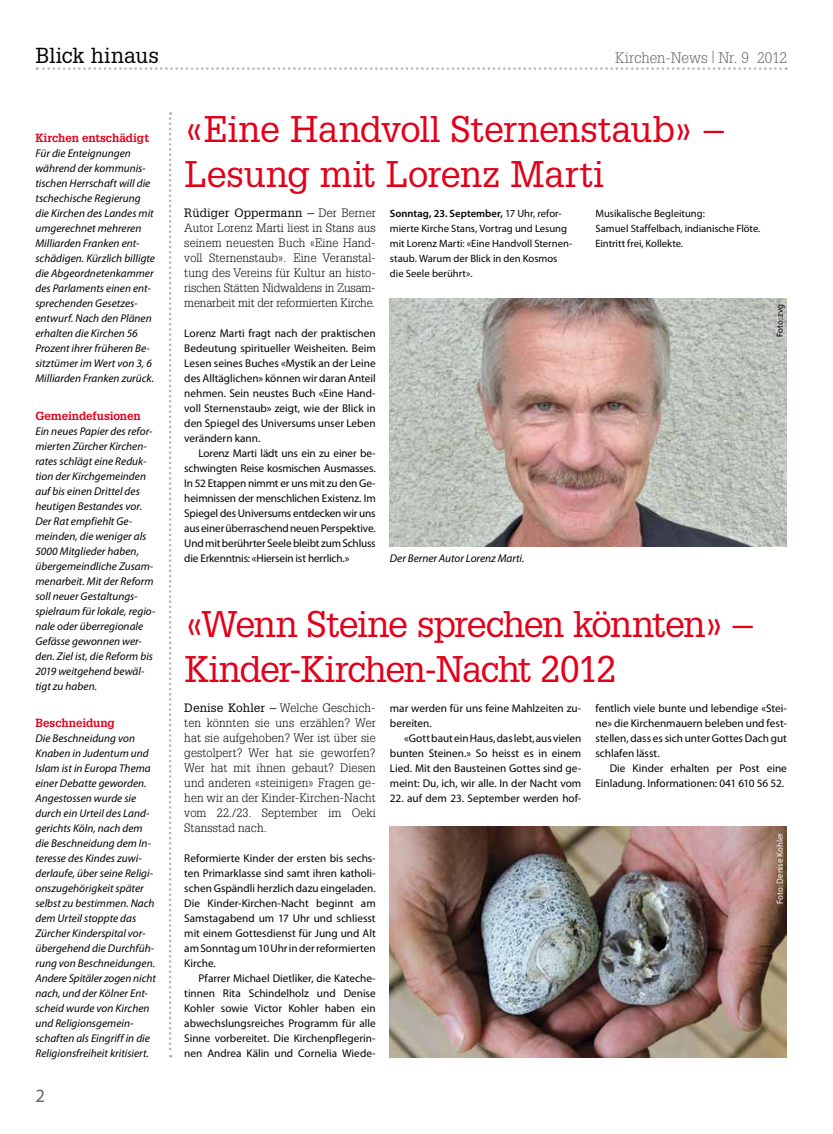
<style>
.page{position:relative;width:833px;height:1134px;background:#fff}
.page>*{position:absolute;margin:0;border:0;box-sizing:border-box;transform-origin:0 0}
.t1{font:36.25px/45px "Glypha LT Std";letter-spacing:-.045em;color:#e2001a}
.t2{font:36.25px/45px "Glypha LT Std";letter-spacing:-.02em;color:#e2001a}
.t3{font:21.25px "Glypha LT Std";color:#000}
.t4{font:18.75px "Myriad Pro";color:#646567}
.t5{font:300 15px "Glypha LT Std";letter-spacing:-.005em;color:#646567}
.t6{font:300 11.88px/15px "Glypha LT Std";letter-spacing:.01em;color:#000}
.t7{font:700 11.5px "Glypha LT Std";letter-spacing:-.01em;color:#e2001a}
.t8{font:11.25px/15px "Myriad Pro";color:#000;text-align:justify}
.t9{font:italic 11.25px/15px "Myriad Pro";color:#000}
.t10{font:10.62px/15px "Myriad Pro";color:#000}
.t11{font:8.75px "Myriad Pro";letter-spacing:.005em;color:#fff}
.t12{font:8.75px "Myriad Pro";color:#000}
.s1{font-weight:400}
.s2{font-weight:600}
</style>
<div class="page">
<svg style="left:169px;top:112px;width:2px;height:945px"></svg>
<svg style="left:37px;top:67px;width:749px;height:3px"></svg>
<img style="left:390px;top:299px;width:397px;height:248px">
<img style="left:390px;top:827px;width:397px;height:230px">
<h2 class="t3" style="left:35px;top:42px;width:125px">Blick hinaus</h2>
<h3 class="t5" style="left:615px;top:49px;width:173px">Kirchen-News <sup>|</sup> Nr. 9 2012</h3>
<p class="t7" style="left:35px;top:131px;width:115px">Kirchen entschädigt</p>
<p class="t9" style="left:35px;top:146px;width:121px">Für die Enteignungen während der kommunis&shy;tischen Herrschaft will die tschechische Regierung die Kirchen des Landes mit umgerechnet mehreren<br>Milliarden Franken ent&shy;schädigen. Kürzlich billigte die Abgeordnetenkammer des Parlaments einen ent&shy;sprechenden Gesetzes&shy;entwurf. Nach den Plänen erhalten die Kirchen 56<br>Prozent ihrer früheren Be&shy;sitztümer im Wert von 3, 6<br>Milliarden Franken zurück.</p>
<p class="t7" style="left:35px;top:409px;width:107px">Gemeindefusionen</p>
<p class="t9" style="left:35px;top:423px;width:122px">Ein neues Papier des refor&shy;mierten Zürcher Kirchen&shy;rates schlägt eine Reduk&shy;tion der Kirchgemeinden auf bis einen Drittel des heutigen Bestandes vor.<br>Der Rat empfiehlt Ge&shy;meinden, die weniger als<br>5000 Mitglieder haben, übergemeindliche Zusam&shy;menarbeit. Mit der Reform soll neuer Gestaltungs&shy;spielraum für lokale, regio&shy;nale oder überregionale<br>Gefässe gewonnen wer&shy;den. Ziel ist, die Reform bis<br>2019 weitgehend bewäl&shy;tigt zu haben.</p>
<p class="t7" style="left:35px;top:716px;width:81px">Beschneidung</p>
<p class="t9" style="left:35px;top:731px;width:122px">Die Beschneidung von<br>Knaben in Judentum und<br>Islam ist in Europa Thema einer Debatte geworden.<br>Angestossen wurde sie durch ein Urteil des Land&shy;gerichts Köln, nach dem die Beschneidung dem In&shy;teresse des Kindes zuwi&shy;derlaufe, über seine Religi&shy;onszugehörigkeit später selbst zu bestimmen. Nach dem Urteil stoppte das<br>Zürcher Kinderspital vor&shy;übergehend die Durchfüh&shy;rung von Beschneidungen.<br>Andere Spitäler zogen nicht nach, und der Kölner Ent&shy;scheid wurde von Kirchen und Religionsgemein&shy;schaften als Eingriff in die<br>Religionsfreiheit kritisiert.</p>
<h3 class="t4" style="left:35px;top:1084px;width:11px">2</h3>
<h1 class="t2" style="left:184px;top:106px;width:541px">«Eine Handvoll Sternenstaub» –<br>Lesung mit Lorenz Marti</h1>
<p class="t6" style="left:184px;top:206px;width:193px"><span class="s1">Rüdiger Oppermann –</span> Der Berner Autor Lorenz Marti liest in Stans aus seinem neuesten Buch «Eine Hand&shy;voll Sternenstaub». Eine Veranstal&shy;tung des Vereins für Kultur an histo&shy;rischen Stätten Nidwaldens in Zusam&shy;menarbeit mit der reformierten Kirche.</p>
<p class="t8" style="left:184px;top:326px;width:193px">Lorenz Marti fragt nach der praktischen Bedeutung spiritueller Weisheiten. Beim Lesen seines Buches «Mystik an der Leine des Alltäglichen» können wir daran Anteil nehmen. Sein neustes Buch «Eine Hand&shy;voll Sternenstaub» zeigt, wie der Blick in den Spiegel des Universums unser Leben verändern kann.</p>
<p class="t8" style="left:184px;top:446px;width:193px;text-indent:14px">Lorenz Marti lädt uns ein zu einer be&shy;schwingten Reise kosmischen Ausmasses.<br>In 52 Etappen nimmt er uns mit zu den Ge&shy;heimnissen der menschlichen Existenz. Im Spiegel des Universums entdecken wir uns aus einer überraschend neuen Perspektive.<br>Und mit berührter Seele bleibt zum Schluss die Erkenntnis: «Hiersein ist herrlich.»</p>
<p class="t10" style="left:390px;top:206px;width:184px"><span class="s2">Sonntag, 23. September,</span> 17 Uhr, refor&shy;mierte Kirche Stans, Vortrag und Lesung mit Lorenz Marti: «Eine Handvoll Sternen&shy;staub. Warum der Blick in den Kosmos die Seele berührt».</p>
<p class="t9" style="left:390px;top:550px;width:136px">Der Berner Autor Lorenz Marti.</p>
<p class="t10" style="left:595px;top:206px;width:166px">Musikalische Begleitung:<br>Samuel Staffelbach, indianische Flöte.<br>Eintritt frei, Kollekte.</p>
<p class="t12" style="left:774px;top:337px;width:35px;rotate:-90deg">Foto: zvg</p>
<h1 class="t1" style="left:184px;top:601px;width:570px">«Wenn Steine sprechen könnten» –<br>Kinder-Kirchen-Nacht 2012</h1>
<p class="t6" style="left:184px;top:701px;width:193px;text-align:justify"><span class="s1">Denise Kohler –</span> Welche Geschich&shy;ten könnten sie uns erzählen? Wer hat sie aufgehoben? Wer ist über sie gestolpert? Wer hat sie geworfen?<br>Wer hat mit ihnen gebaut? Diesen und anderen «steinigen» Fragen ge&shy;hen wir an der Kinder-Kirchen-Nacht vom 22./23. September im Oeki Stansstad nach.</p>
<p class="t8" style="left:184px;top:851px;width:193px">Reformierte Kinder der ersten bis sechs&shy;ten Primarklasse sind samt ihren katholi&shy;schen Gspändli herzlich dazu eingeladen.<br>Die Kinder-Kirchen-Nacht beginnt am Samstagabend um 17 Uhr und schliesst mit einem Gottesdienst für Jung und Alt am Sonntag um 10 Uhr in der reformierten Kirche.</p>
<p class="t8" style="left:184px;top:971px;width:193px;text-indent:14px">Pfarrer Michael Dietliker, die Kateche&shy;tinnen Rita Schindelholz und Denise Kohler sowie Victor Kohler haben ein abwechslungsreiches Programm für alle Sinne vorbereitet. Die Kirchenpflegerin&shy;nen Andrea Kälin und Cornelia Wiede-</p>
<p class="t8" style="left:390px;top:701px;width:193px">mar werden für uns feine Mahlzeiten zu&shy;bereiten.</p>
<p class="t8" style="left:390px;top:731px;width:193px;text-indent:14px">«Gott baut ein Haus, das lebt, aus vielen bunten Steinen.» So heisst es in einem Lied. Mit den Bausteinen Gottes sind ge&shy;meint: Du, ich, wir alle. In der Nacht vom</p>
<p class="t8" style="left:390px;top:791px;width:193px">22. auf dem 23. September werden hof-</p>
<p class="t8" style="left:595px;top:701px;width:193px">fentlich viele bunte und lebendige «Stei&shy;ne» die Kirchenmauern beleben und fest&shy;stellen, dass es sich unter Gottes Dach gut schlafen lässt.</p>
<p class="t8" style="left:595px;top:761px;width:193px;text-align:right">Die Kinder erhalten per Post eine<br>Einladung. Informationen: 041 610 56 52.</p>
<p class="t11" style="left:774px;top:904px;width:73px;rotate:-90deg">Foto: Denise Kohler</p>
</div>
